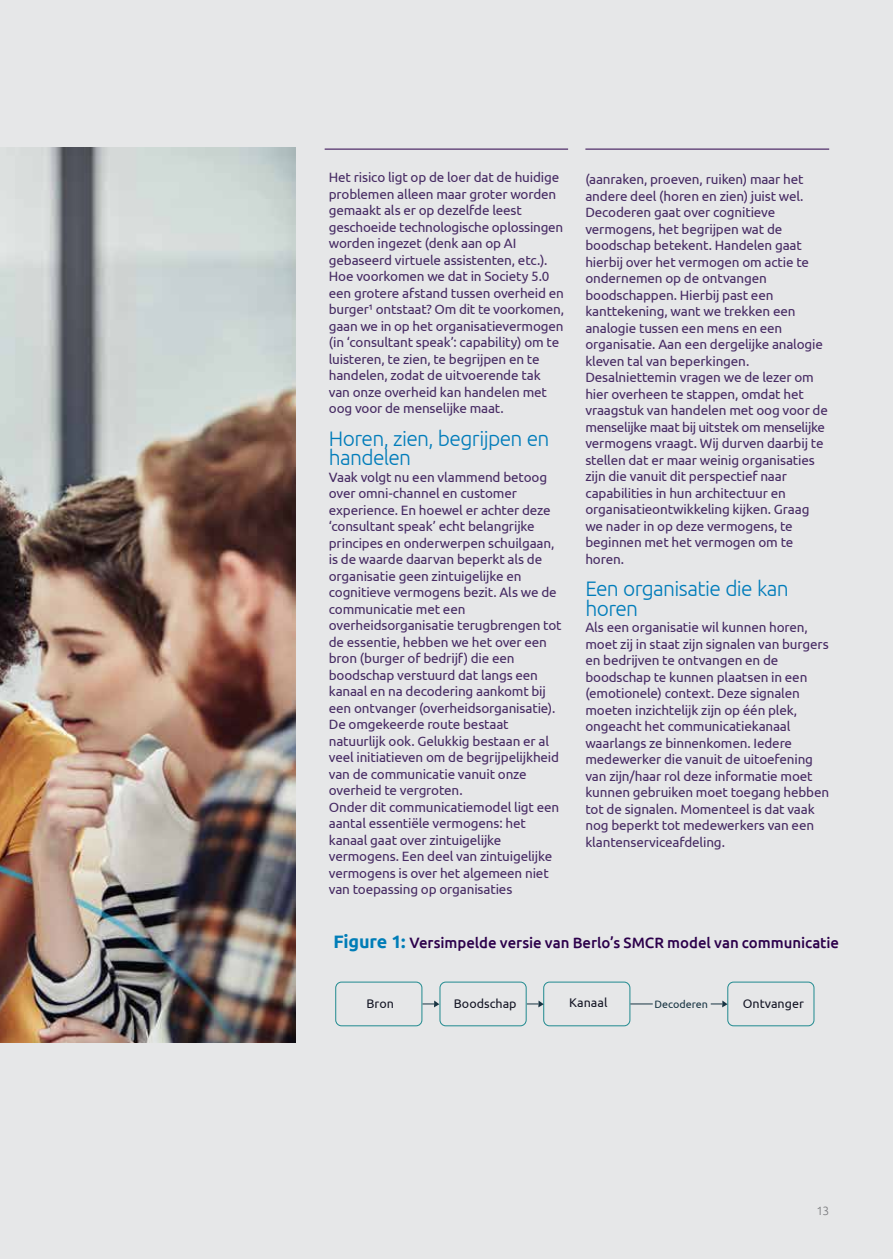
<style>
.page{position:relative;width:893px;height:1259px;background:#e6e7e8}
.page>*{position:absolute;margin:0;border:0;box-sizing:border-box;transform-origin:0 0}
.t1{font:300 21px/19.5px "Ubuntu";letter-spacing:-.03em;color:#007cba}
.t2{font:500 15px "Ubuntu";letter-spacing:-.005em;color:#2c004b}
.t3{font:13.5px/16.5px "Ubuntu";letter-spacing:-.015em;color:#462a63}
.t4{font:12.6px "Ubuntu";color:#151625}
.t5{font:300 12px "Ubuntu";color:#77787b}
.t6{font:10.8px "Ubuntu";color:#183442}
.s1{font-weight:700;font-size:18px;color:#007db7}
</style>
<div class="page">
<img style="left:0;top:148px;width:296px;height:895px">
<div style="left:335px;top:981px;width:87px;height:45px;border:1px solid #208a8f;border-radius:6px"></div>
<div style="left:439px;top:981px;width:88px;height:45px;border:1px solid #208a8f;border-radius:6px"></div>
<div style="left:543px;top:981px;width:87px;height:45px;border:1px solid #208a8f;border-radius:6px"></div>
<div style="left:727px;top:981px;width:87px;height:45px;border:1px solid #208a8f;border-radius:6px"></div>
<svg style="left:422px;top:1000px;width:17px;height:7px"></svg>
<svg style="left:527px;top:1000px;width:17px;height:7px"></svg>
<svg style="left:630px;top:1003px;width:23px;height:1px"></svg>
<svg style="left:711px;top:1000px;width:16px;height:7px"></svg>
<hr style="left:325px;top:149px;width:243px;height:1px;background:#2c004b">
<hr style="left:585px;top:149px;width:244px;height:1px;background:#2c004b">
<p class="t3" style="left:329px;top:169px;width:237px">Het risico ligt op de loer dat de huidige problemen alleen maar groter worden gemaakt als er op dezelfde leest geschoeide technologische oplossingen worden ingezet (denk aan op AI gebaseerd virtuele assistenten, etc.).<br>Hoe voorkomen we dat in Society 5.0 een grotere afstand tussen overheid en burger¹ ontstaat? Om dit te voorkomen, gaan we in op het organisatievermogen (in ‘consultant speak’: capability) om te luisteren, te zien, te begrijpen en te handelen, zodat de uitvoerende tak van onze overheid kan handelen met oog voor de menselijke maat.</p>
<h1 class="t1" style="left:329px;top:428px;width:222px">Horen, zien, begrijpen en handelen</h1>
<p class="t3" style="left:329px;top:468px;width:234px">Vaak volgt nu een vlammend betoog over omni-channel en customer experience. En hoewel er achter deze ‘consultant speak’ echt belangrijke principes en onderwerpen schuilgaan, is de waarde daarvan beperkt als de organisatie geen zintuigelijke en cognitieve vermogens bezit. Als we de communicatie met een overheidsorganisatie terugbrengen tot de essentie, hebben we het over een bron (burger of bedrijf) die een boodschap verstuurd dat langs een kanaal en na decodering aankomt bij een ontvanger (overheidsorganisatie).<br>De omgekeerde route bestaat natuurlijk ook. Gelukkig bestaan er al veel initiatieven om de begrijpelijkheid van de communicatie vanuit onze overheid te vergroten.<br>Onder dit communicatiemodel ligt een aantal essentiële vermogens: het kanaal gaat over zintuigelijke vermogens. Een deel van zintuigelijke vermogens is over het algemeen niet van toepassing op organisaties</p>
<p class="t3" style="left:585px;top:171px;width:244px">(aanraken, proeven, ruiken) maar het andere deel (horen en zien) juist wel.<br>Decoderen gaat over cognitieve vermogens, het begrijpen wat de boodschap betekent. Handelen gaat hierbij over het vermogen om actie te ondernemen op de ontvangen boodschappen. Hierbij past een kanttekening, want we trekken een analogie tussen een mens en een organisatie. Aan een dergelijke analogie kleven tal van beperkingen.<br>Desalniettemin vragen we de lezer om hier overheen te stappen, omdat het vraagstuk van handelen met oog voor de menselijke maat bij uitstek om menselijke vermogens vraagt. Wij durven daarbij te stellen dat er maar weinig organisaties zijn die vanuit dit perspectief naar capabilities in hun architectuur en organisatieontwikkeling kijken. Graag we nader in op deze vermogens, te beginnen met het vermogen om te horen.</p>
<h1 class="t1" style="left:585px;top:578px;width:205px">Een organisatie die kan horen</h1>
<p class="t3" style="left:585px;top:618px;width:245px">Als een organisatie wil kunnen horen, moet zij in staat zijn signalen van burgers en bedrijven te ontvangen en de boodschap te kunnen plaatsen in een (emotionele) context. Deze signalen moeten inzichtelijk zijn op één plek, ongeacht het communicatiekanaal waarlangs ze binnenkomen. Iedere medewerker die vanuit de uitoefening van zijn/haar rol deze informatie moet kunnen gebruiken moet toegang hebben tot de signalen. Momenteel is dat vaak nog beperkt tot medewerkers van een klantenserviceafdeling.</p>
<p class="t2" style="left:333px;top:933px;width:507px"><span class="s1">Figure 1:</span> Versimpelde versie van Berlo’s SMCR model van communicatie</p>
<p class="t4" style="left:366px;top:995px;width:29px">Bron</p>
<p class="t4" style="left:454px;top:995px;width:64px">Boodschap</p>
<p class="t4" style="left:569px;top:995px;width:40px">Kanaal</p>
<p class="t6" style="left:654px;top:997px;width:55px">Decoderen</p>
<p class="t4" style="left:743px;top:995px;width:63px">Ontvanger</p>
<p class="t5" style="left:816px;top:1203px;width:14px">13</p>
</div>
